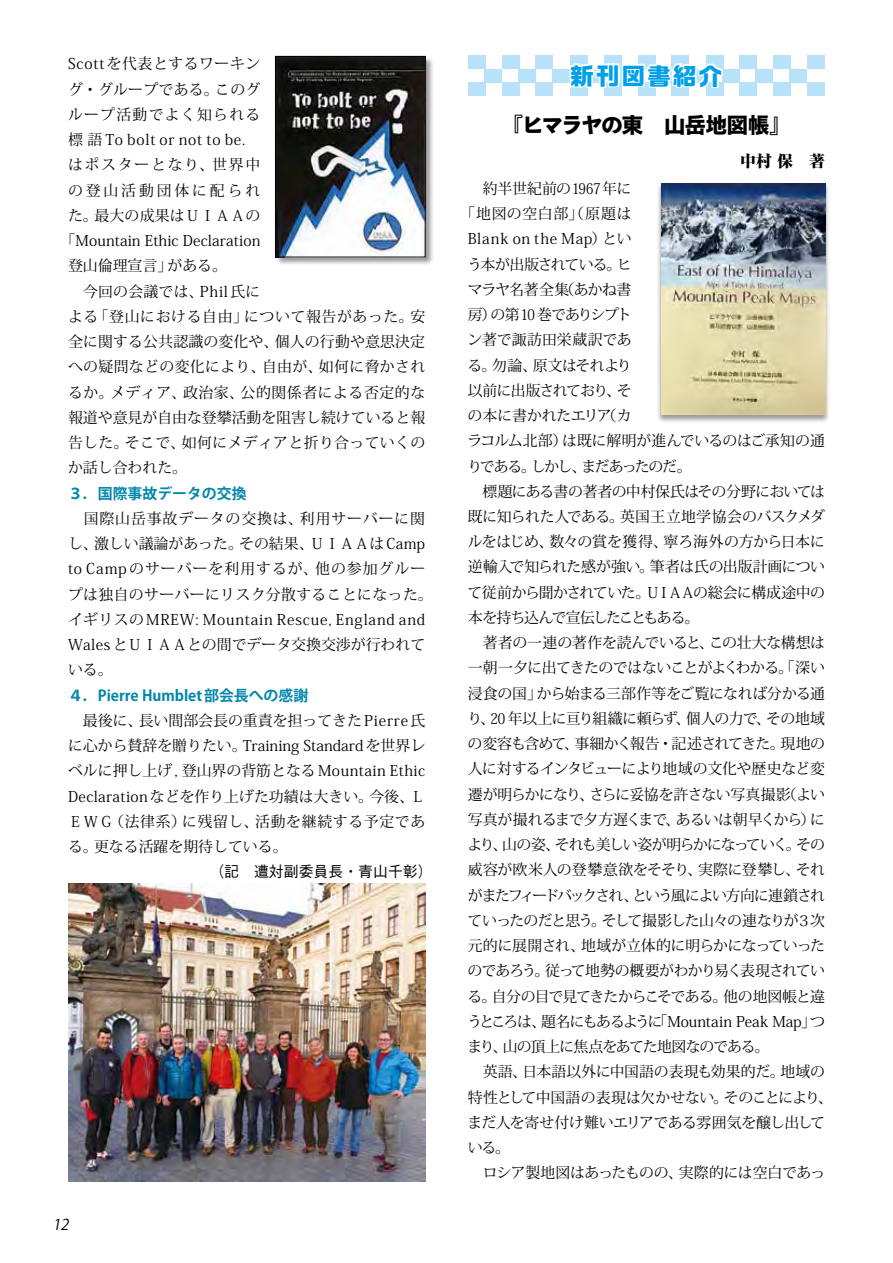
<style>
.page{position:relative;width:893px;height:1263px;background:#fff}
.page>*{position:absolute;margin:0;border:0;box-sizing:border-box;transform-origin:0 0}
.t1{font:700 23.4px "Ro G San Srf Std";letter-spacing:.1em;color:#00a0e9}
.t2{font:21.3px "Hira Sans Old Std W8";letter-spacing:-.045em;color:#000}
.t3{font:800 expanded 15.9px "Ryumin Pro";color:#000}
.t4{font:14.85px/25.2px "Koz Min Pro";color:#000;text-align:justify}
.t5{font:14.85px/25.2px "Koz Min Pro";letter-spacing:.035em;color:#000}
.t6{font:14.85px "Koz Min Pro";letter-spacing:-.03em;color:#000}
.t7{font:14.85px "Koz Min Pro";letter-spacing:-.025em;color:#000}
.t8{font:14.85px "Koz Min Pro";letter-spacing:-.02em;color:#000}
.t9{font:14.85px "Koz Min Pro";letter-spacing:-.035em;color:#000}
.t10{font:14.85px "Koz Min Pro";letter-spacing:-.04em;color:#000}
.t11{font:14.85px "Koz Min Pro";letter-spacing:-.065em;color:#000}
.t12{font:14.85px "Koz Min Pro";letter-spacing:-.055em;color:#000}
.t13{font:14.85px "Koz Min Pro";letter-spacing:.025em;color:#000}
.t14{font:14.85px "Koz Min Pro";letter-spacing:-.07em;color:#000}
.t15{font:14.85px "Koz Min Pro";letter-spacing:-.06em;color:#000}
.t16{font:14.85px "Koz Min Pro";letter-spacing:.04em;color:#000}
.t17{font:700 14.85px "Koz Go Pro";color:#0087ab}
.t18{font:14.85px "Koz Min Pro";letter-spacing:-.11em;color:#000}
.t19{font:14.85px "Koz Min Pro";letter-spacing:-.05em;color:#000}
.t20{font:14.85px "Koz Min Pro";letter-spacing:.055em;color:#000}
.t21{font:14.85px "Koz Min Pro";letter-spacing:-.105em;color:#000}
.t22{font:14.85px "Koz Min Pro";letter-spacing:-.085em;color:#000}
.t23{font:14.85px "Koz Min Pro";letter-spacing:.05em;color:#000}
.t24{font:500 14.85px "Gothic BBB Pro";color:#000}
.t25{font:14.85px "Koz Min Pro";letter-spacing:.085em;color:#000}
.t26{font:14.85px "Koz Min Pro";letter-spacing:.115em;color:#000}
.t27{font:14.85px "Koz Min Pro";letter-spacing:.19em;color:#000}
.t28{font:italic 14.85px "Koz Go Pro";color:#000}
</style>
<div class="page">
<div style="left:275px;top:56px;width:159px;height:210px;background:#000;opacity:.4"></div>
<img style="left:277px;top:58px;width:146px;height:197px">
<div style="left:275px;top:56px;width:150px;height:201px;border:1px solid #000"></div>
<img style="left:68px;top:883px;width:357px;height:298px">
<div style="left:468px;top:56px;width:18px;height:13px;background:#b8e2f9"></div>
<div style="left:604px;top:56px;width:18px;height:13px;background:#b8e2f9"></div>
<div style="left:535px;top:56px;width:18px;height:13px;background:#b8e2f9"></div>
<div style="left:671px;top:56px;width:18px;height:13px;background:#b8e2f9"></div>
<div style="left:739px;top:56px;width:17px;height:13px;background:#b8e2f9"></div>
<div style="left:502px;top:56px;width:18px;height:13px;background:#b8e2f9"></div>
<div style="left:638px;top:56px;width:18px;height:13px;background:#b8e2f9"></div>
<div style="left:570px;top:56px;width:17px;height:13px;background:#b8e2f9"></div>
<div style="left:706px;top:56px;width:17px;height:13px;background:#b8e2f9"></div>
<div style="left:773px;top:56px;width:18px;height:13px;background:#b8e2f9"></div>
<div style="left:807px;top:56px;width:18px;height:13px;background:#b8e2f9"></div>
<div style="left:484px;top:69px;width:18px;height:14px;background:#b8e2f9"></div>
<div style="left:552px;top:69px;width:18px;height:14px;background:#b8e2f9"></div>
<div style="left:755px;top:69px;width:18px;height:14px;background:#b8e2f9"></div>
<div style="left:518px;top:69px;width:18px;height:14px;background:#b8e2f9"></div>
<div style="left:722px;top:69px;width:18px;height:14px;background:#b8e2f9"></div>
<div style="left:789px;top:69px;width:18px;height:14px;background:#b8e2f9"></div>
<div style="left:468px;top:82px;width:18px;height:14px;background:#b8e2f9"></div>
<div style="left:604px;top:82px;width:18px;height:14px;background:#b8e2f9"></div>
<div style="left:535px;top:82px;width:18px;height:14px;background:#b8e2f9"></div>
<div style="left:671px;top:82px;width:18px;height:14px;background:#b8e2f9"></div>
<div style="left:739px;top:82px;width:17px;height:14px;background:#b8e2f9"></div>
<div style="left:502px;top:82px;width:18px;height:14px;background:#b8e2f9"></div>
<div style="left:638px;top:82px;width:18px;height:14px;background:#b8e2f9"></div>
<div style="left:570px;top:82px;width:17px;height:14px;background:#b8e2f9"></div>
<div style="left:706px;top:82px;width:17px;height:14px;background:#b8e2f9"></div>
<div style="left:773px;top:82px;width:18px;height:14px;background:#b8e2f9"></div>
<div style="left:807px;top:82px;width:18px;height:14px;background:#b8e2f9"></div>
<svg style="left:569px;top:61px;width:155px;height:30px"></svg>
<div style="left:656px;top:183px;width:174px;height:240px;background:#000;opacity:.4"></div>
<img style="left:661px;top:183px;width:165px;height:232px">
<p class="t5" style="left:68px;top:51px;width:194px">Scottを代表とするワーキン</p>
<p class="t4" style="left:68px;top:76px;width:194px">グ・グループである。このグ</p>
<p class="t25" style="left:68px;top:104px;width:194px">ループ活動でよく知られる</p>
<p class="t20" style="left:68px;top:129px;width:194px">標語 To bolt or not to be.　</p>
<p class="t26" style="left:68px;top:154px;width:194px">はポスターとなり、世界中</p>
<p class="t27" style="left:68px;top:180px;width:194px">の登山活動団体に配られ</p>
<p class="t4" style="left:68px;top:202px;width:194px">た。最大の成果はＵＩＡＡの</p>
<p class="t4" style="left:61px;top:228px;width:201px">「Mountain Ethic Declaration</p>
<p class="t4" style="left:68px;top:253px;width:160px">登山倫理宣言」がある。</p>
<p class="t4" style="left:68px;top:278px;width:194px">　今回の会議では、Phil 氏に</p>
<p class="t16" style="left:68px;top:306px;width:359px">よる「登山における自由」について報告があった。安</p>
<p class="t4" style="left:68px;top:329px;width:359px">全に関する公共認識の変化や、個人の行動や意思決定</p>
<p class="t13" style="left:68px;top:356px;width:359px">への疑問などの変化により、自由が、如何に脅かされ</p>
<p class="t5" style="left:68px;top:379px;width:359px">るか。メディア、政治家、公的関係者による否定的な</p>
<p class="t4" style="left:68px;top:404px;width:359px">報道や意見が自由な登攀活動を阻害し続けていると報</p>
<p class="t13" style="left:68px;top:432px;width:359px">告した。そこで、如何にメディアと折り合っていくの</p>
<p class="t4" style="left:68px;top:455px;width:121px">か話し合われた。</p>
<p class="t17" style="left:68px;top:484px;width:180px">３．国際事故データの交換</p>
<p class="t5" style="left:68px;top:505px;width:366px">　国際山岳事故データの交換は、利用サーバーに関し、激しい議論があった。その結果、ＵＩＡＡは Camp to Campのサーバーを利用するが、他の参加グループは独自のサーバーにリスク分散することになった。イギリスのMREW: Mountain Rescue, England and<br>Wales とＵＩＡＡとの間でデータ交換交渉が行われている。</p>
<p class="t17" style="left:68px;top:685px;width:242px">４．Pierre Humblet部会長への感謝</p>
<p class="t4" style="left:68px;top:707px;width:359px">　最後に、長い間部会長の重責を担ってきた Pierre 氏に心から賛辞を贈りたい。Training Standard を世界レベルに押し上げ , 登山界の背筋となるMountain Ethic Declaration などを作り上げた功績は大きい。今後、ＬＥＷＧ（法律系）に残留し、活動を継続する予定である。更なる活躍を期待している。</p>
<p class="t24" style="left:209px;top:860px;width:225px">（記　遭対副委員長・青山千彰）</p>
<p class="t28" style="left:52px;top:1214px;width:21px">12</p>
<h1 class="t1" style="left:570px;top:59px;width:154px">新刊図書紹介</h1>
<h2 class="t2" style="left:502px;top:113px;width:291px">『ヒマラヤの東　山岳地図帳』</h2>
<p class="t3" style="left:740px;top:148px;width:86px">中村 保　著</p>
<p class="t4" style="left:468px;top:175px;width:165px">　約半世紀前の１９６７年に</p>
<p class="t16" style="left:460px;top:203px;width:173px">「地図の空白部」（原題は</p>
<p class="t23" style="left:468px;top:228px;width:165px">Blank on the Map）とい</p>
<p class="t11" style="left:467px;top:254px;width:166px">う本が出版されている。ヒ</p>
<p class="t10" style="left:468px;top:279px;width:165px">マラヤ名著全集（あかね書</p>
<p class="t14" style="left:468px;top:304px;width:166px">房）の第１０巻でありシプト</p>
<p class="t4" style="left:468px;top:327px;width:166px">ン著で諏訪田栄蔵訳であ</p>
<p class="t9" style="left:468px;top:355px;width:166px">る。勿論、原文はそれより</p>
<p class="t15" style="left:468px;top:380px;width:165px">以前に出版されており、そ</p>
<p class="t4" style="left:468px;top:402px;width:165px">の本に書かれたエリア（カ</p>
<p class="t4" style="left:468px;top:428px;width:359px">ラコルム北部）は既に解明が進んでいるのはご承知の通</p>
<p class="t21" style="left:467px;top:455px;width:226px">りである。しかし、まだあったのだ。</p>
<p class="t10" style="left:468px;top:481px;width:359px">　標題にある書の著者の中村保氏はその分野においては</p>
<p class="t7" style="left:468px;top:506px;width:359px">既に知られた人である。英国王立地学協会のバスクメダ</p>
<p class="t8" style="left:468px;top:531px;width:359px">ルをはじめ、数々の賞を獲得、寧ろ海外の方から日本に</p>
<p class="t4" style="left:468px;top:554px;width:359px">逆輸入で知られた感が強い。筆者は氏の出版計画につい</p>
<p class="t10" style="left:468px;top:582px;width:359px">て従前から聞かされていた。ＵＩＡＡの総会に構成途中の</p>
<p class="t22" style="left:468px;top:607px;width:233px">本を持ち込んで宣伝したこともある。</p>
<p class="t4" style="left:468px;top:630px;width:359px">　著者の一連の著作を読んでいると、この壮大な構想は</p>
<p class="t9" style="left:468px;top:657px;width:359px">一朝一夕に出てきたのではないことがよくわかる。「深い</p>
<p class="t6" style="left:468px;top:683px;width:359px">浸食の国」から始まる三部作等をご覧になれば分かる通</p>
<p class="t9" style="left:467px;top:708px;width:359px">り、２０年以上に亘り組織に頼らず、個人の力で、その地域</p>
<p class="t12" style="left:468px;top:733px;width:359px">の変容も含めて、事細かく報告・記述されてきた。現地の</p>
<p class="t6" style="left:468px;top:758px;width:359px">人に対するインタビューにより地域の文化や歴史など変</p>
<p class="t6" style="left:468px;top:784px;width:359px">遷が明らかになり、さらに妥協を許さない写真撮影（よい</p>
<p class="t19" style="left:468px;top:809px;width:359px">写真が撮れるまで夕方遅くまで、あるいは朝早くから）に</p>
<p class="t14" style="left:468px;top:834px;width:359px">より、山の姿、それも美しい姿が明らかになっていく。その</p>
<p class="t4" style="left:468px;top:857px;width:359px">威容が欧米人の登攀意欲をそそり、実際に登攀し、それ</p>
<p class="t18" style="left:468px;top:885px;width:359px">がまたフィードバックされ、という風によい方向に連鎖され</p>
<p class="t11" style="left:468px;top:910px;width:359px">ていったのだと思う。そして撮影した山々の連なりが３次</p>
<p class="t8" style="left:468px;top:935px;width:359px">元的に展開され、地域が立体的に明らかになっていった</p>
<p class="t12" style="left:468px;top:960px;width:359px">のであろう。従って地勢の概要がわかり易く表現されてい</p>
<p class="t15" style="left:468px;top:986px;width:359px">る。自分の目で見てきたからこそである。他の地図帳と違</p>
<p class="t7" style="left:467px;top:1011px;width:359px">うところは、題名にもあるように「Mountain Peak Map」つ</p>
<p class="t11" style="left:468px;top:1036px;width:303px">まり、山の頂上に焦点をあてた地図なのである。</p>
<p class="t4" style="left:468px;top:1059px;width:359px">　英語、日本語以外に中国語の表現も効果的だ。地域の</p>
<p class="t6" style="left:468px;top:1086px;width:366px">特性として中国語の表現は欠かせない。そのことにより、</p>
<p class="t7" style="left:468px;top:1112px;width:359px">まだ人を寄せ付け難いエリアである雰囲気を醸し出して</p>
<p class="t4" style="left:468px;top:1134px;width:44px">いる。</p>
<p class="t8" style="left:468px;top:1162px;width:359px">　ロシア製地図はあったものの、実際的には空白であっ</p>
</div>
